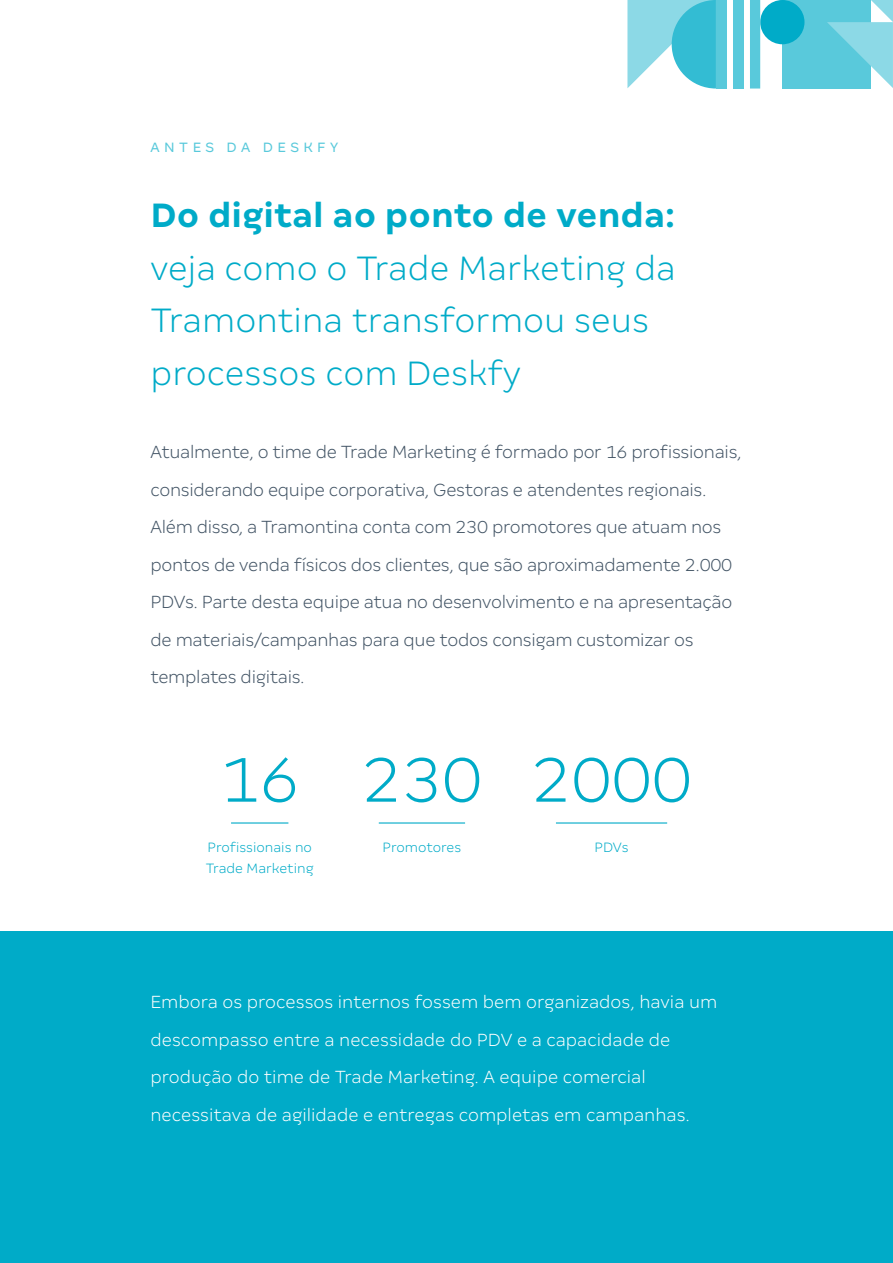
<style>
.page{position:relative;width:893px;height:1263px;background:#fff}
.page>*{position:absolute;margin:0;border:0;box-sizing:border-box;transform-origin:0 0}
.t1{font:300 70.8px "Desktype";color:#00abc8}
.t2{font:300 37.5px/52.5px "Desktype";color:#00abc8}
.t3{font:700 37.5px "Desktype";color:#00abc8}
.t4{font:300 19.5px/37.5px "Desktype";letter-spacing:-.015em;color:#415364}
.t5{font:300 19.5px/37.5px "Desktype";color:#fff}
.t6{font:300 15px/20.9px "Desktype";color:#00abc8}
.t7{font:15px "Desktype";letter-spacing:.3em;color:#59c9db}
</style>
<div class="page">
<div style="left:0;top:932px;width:893px;height:331px;background:#00abc8"></div>
<hr style="left:231px;top:822px;width:57px;height:1px;background:#00abc8">
<hr style="left:379px;top:822px;width:86px;height:1px;background:#00abc8">
<hr style="left:556px;top:822px;width:111px;height:1px;background:#00abc8">
<div style="left:783px;top:0;width:88px;height:88px;background:#59c9db"></div>
<svg style="left:827px;top:0;width:66px;height:88px"></svg>
<div style="left:760px;top:0;width:44px;height:44px;background:#00abc8;border-radius:50%"></div>
<svg style="left:627px;top:0;width:89px;height:89px"></svg>
<div style="left:716px;top:0;width:10px;height:89px;background:#59c9db"></div>
<div style="left:733px;top:0;width:10px;height:89px;background:#59c9db"></div>
<div style="left:750px;top:0;width:10px;height:89px;background:#59c9db"></div>
<p class="t7" style="left:151px;top:138px;width:189px">ANTES DA DESKFY</p>
<h2 class="t3" style="left:151px;top:193px;width:526px">Do digital ao ponto de venda:</h2>
<h2 class="t2" style="left:151px;top:241px;width:527px">veja como o Trade Marketing da<br>Tramontina transformou seus processos com Deskfy</h2>
<p class="t4" style="left:151px;top:433px;width:593px">Atualmente, o time de Trade Marketing é formado por 16 profissionais, considerando equipe corporativa, Gestoras e atendentes regionais.<br>Além disso, a Tramontina conta com 230 promotores que atuam nos pontos de venda físicos dos clientes, que são aproximadamente 2.000<br>PDVs. Parte desta equipe atua no desenvolvimento e na apresentação de materiais/campanhas para que todos consigam customizar os templates digitais.</p>
<h1 class="t1" style="left:220px;top:740px;width:82px">16</h1>
<p class="t6" style="left:206px;top:837px;width:109px">Profissionais no<br>Trade Marketing</p>
<h1 class="t1" style="left:362px;top:740px;width:122px">230</h1>
<p class="t6" style="left:383px;top:837px;width:80px">Promotores</p>
<h1 class="t1" style="left:531px;top:740px;width:162px">2000</h1>
<p class="t6" style="left:594px;top:837px;width:36px">PDVs</p>
<p class="t5" style="left:151px;top:983px;width:568px">Embora os processos internos fossem bem organizados, havia um descompasso entre a necessidade do PDV e a capacidade de produção do time de Trade Marketing. A equipe comercial necessitava de agilidade e entregas completas em campanhas.</p>
</div>
